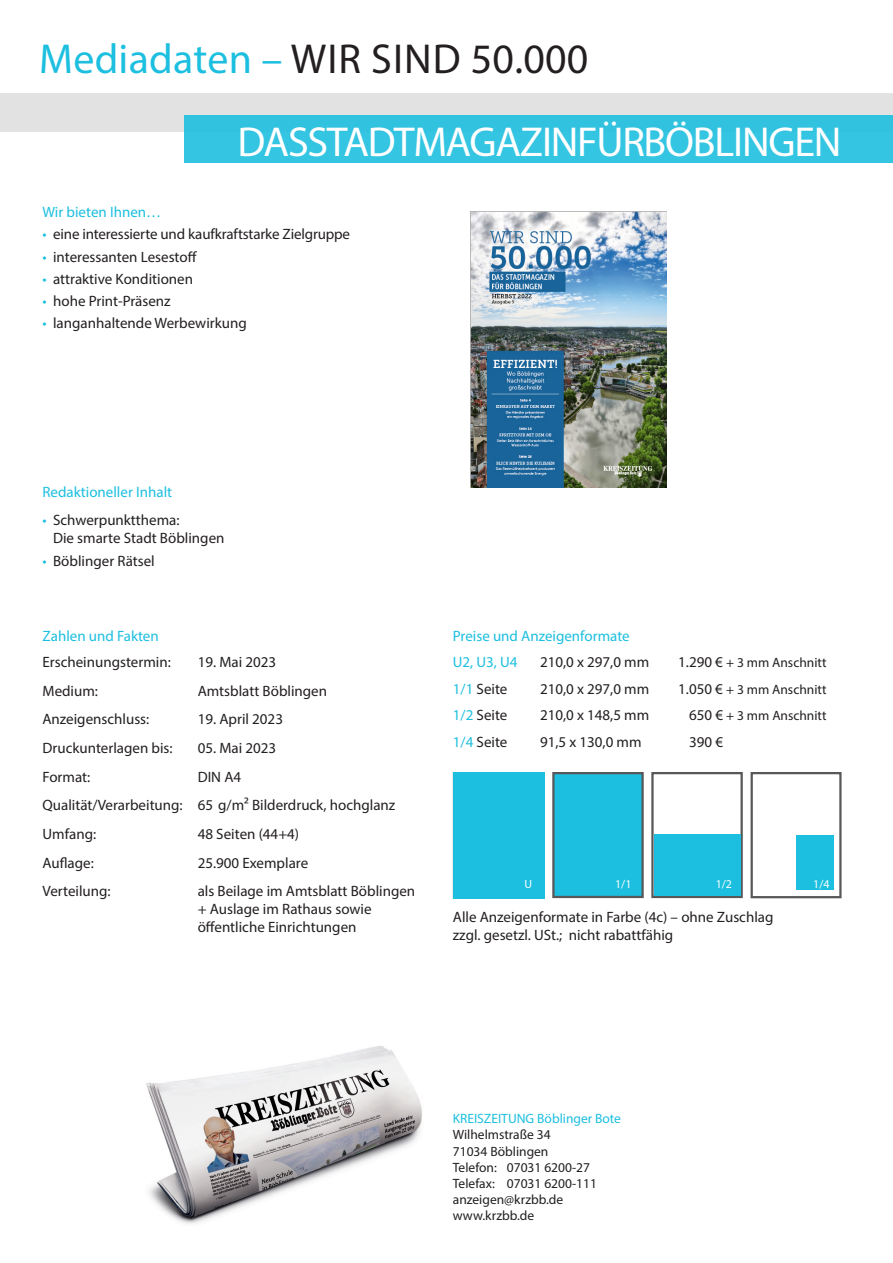
<style>
.page{position:relative;width:893px;height:1263px;background:#fff}
.page>*{position:absolute;margin:0;border:0;box-sizing:border-box;transform-origin:0 0}
.t1{font:42px "Myriad Pro";letter-spacing:-.03em;color:#fff}
.t2{font:42px "Myriad Pro";letter-spacing:.005em;color:#231f20}
.t3{font:15px/18px "Myriad Pro";color:#231f20}
.t4{font:15px "Myriad Pro";color:#1cbfdf}
.t5{font:13.5px/16.2px "Myriad Pro";color:#231f20}
.t6{font:13.5px "Myriad Pro";color:#1cbfdf}
.t7{font:11.85px "Myriad Pro";color:#fff}
.s1{color:#1cbfdf}
.s2{font-size:15px}
</style>
<div class="page">
<img style="left:146px;top:1046px;width:276px;height:178px">
<div style="left:0;top:93px;width:893px;height:39px;background:#e2e2e2"></div>
<div style="left:453px;top:772px;width:92px;height:126px;background:#1cbfdf"></div>
<div style="left:552px;top:772px;width:92px;height:126px;background:#1cbfdf;border:2px solid #57585a"></div>
<div style="left:651px;top:772px;width:92px;height:126px;border:2px solid #57585a"></div>
<div style="left:654px;top:834px;width:86px;height:62px;background:#1cbfdf"></div>
<div style="left:751px;top:772px;width:90px;height:126px;border:2px solid #57585a"></div>
<div style="left:796px;top:835px;width:37px;height:54px;background:#1cbfdf"></div>
<div style="left:184px;top:115px;width:709px;height:48px;background:#33c5e2"></div>
<img style="left:471px;top:212px;width:195px;height:276px">
<p class="t2" style="left:39px;top:33px;width:551px"><span class="s1">Mediadaten –</span> WIR SIND 50.000</p>
<p class="t1" style="left:237px;top:116px;width:606px">DAS STADTMAGAZIN FÜR BÖBLINGEN</p>
<p class="t4" style="left:43px;top:203px;width:120px">Wir bieten Ihnen…</p>
<p class="t3" style="left:43px;top:225px;width:309px"><span class="s1">•</span> eine interessierte und kaufkraftstarke Zielgruppe</p>
<p class="t3" style="left:43px;top:247px;width:156px"><span class="s1">•</span> interessanten Lesestoff</p>
<p class="t3" style="left:43px;top:270px;width:152px"><span class="s1">•</span> attraktive Konditionen</p>
<p class="t3" style="left:43px;top:292px;width:130px"><span class="s1">•</span> hohe Print-Präsenz</p>
<p class="t3" style="left:43px;top:314px;width:206px"><span class="s1">•</span> langanhaltende Werbewirkung</p>
<p class="t4" style="left:43px;top:482px;width:131px">Redaktioneller Inhalt</p>
<p class="t3" style="left:53px;top:511px;width:173px;text-indent:-11px"><span class="s1">•</span> Schwerpunktthema:<br>Die smarte Stadt Böblingen</p>
<p class="t3" style="left:43px;top:551px;width:114px"><span class="s1">•</span> Böblinger Rätsel</p>
<p class="t4" style="left:43px;top:626px;width:118px">Zahlen und Fakten</p>
<p class="t3" style="left:43px;top:653px;width:130px">Erscheinungstermin:</p>
<p class="t3" style="left:198px;top:653px;width:80px">19. Mai 2023</p>
<p class="t3" style="left:43px;top:681px;width:57px">Medium:</p>
<p class="t3" style="left:198px;top:681px;width:131px">Amtsblatt Böblingen</p>
<p class="t3" style="left:43px;top:710px;width:108px">Anzeigenschluss:</p>
<p class="t3" style="left:198px;top:710px;width:87px">19. April 2023</p>
<p class="t3" style="left:43px;top:739px;width:132px">Druckunterlagen bis:</p>
<p class="t3" style="left:198px;top:739px;width:80px">05. Mai 2023</p>
<p class="t3" style="left:43px;top:767px;width:49px">Format:</p>
<p class="t3" style="left:198px;top:767px;width:45px">DIN A4</p>
<p class="t3" style="left:43px;top:796px;width:354px">Qualität/Verarbeitung: 65 g/m² Bilderdruck, hochglanz</p>
<p class="t3" style="left:43px;top:825px;width:55px">Umfang:</p>
<p class="t3" style="left:198px;top:825px;width:103px">48 Seiten (44+4)</p>
<p class="t3" style="left:43px;top:853px;width:53px">Auflage:</p>
<p class="t3" style="left:198px;top:853px;width:112px">25.900 Exemplare</p>
<p class="t3" style="left:43px;top:882px;width:70px">Verteilung:</p>
<p class="t3" style="left:198px;top:882px;width:219px">als Beilage im Amtsblatt Böblingen + Auslage im Rathaus sowie öffentliche Einrichtungen</p>
<p class="t4" style="left:453px;top:626px;width:178px">Preise und Anzeigenformate</p>
<p class="t4" style="left:453px;top:653px;width:66px">U2, U3, U4</p>
<p class="t3" style="left:540px;top:653px;width:111px">210,0 x 297,0 mm</p>
<p class="t5" style="left:678px;top:654px;width:150px"><span class="s2">1.290 €</span> + 3 mm Anschnitt</p>
<p class="t3" style="left:453px;top:679px;width:56px"><span class="s1">1/1</span> Seite</p>
<p class="t3" style="left:540px;top:679px;width:111px">210,0 x 297,0 mm</p>
<p class="t5" style="left:678px;top:681px;width:150px"><span class="s2">1.050 €</span> + 3 mm Anschnitt</p>
<p class="t3" style="left:453px;top:706px;width:56px"><span class="s1">1/2</span> Seite</p>
<p class="t3" style="left:540px;top:706px;width:111px">210,0 x 148,5 mm</p>
<p class="t5" style="left:689px;top:707px;width:139px"><span class="s2">650 €</span> + 3 mm Anschnitt</p>
<p class="t3" style="left:453px;top:732px;width:56px"><span class="s1">1/4</span> Seite</p>
<p class="t3" style="left:540px;top:732px;width:103px">91,5 x 130,0 mm</p>
<p class="t3" style="left:689px;top:732px;width:35px">390 €</p>
<p class="t7" style="left:525px;top:876px;width:9px">U</p>
<p class="t7" style="left:615px;top:876px;width:18px">1/1</p>
<p class="t7" style="left:716px;top:876px;width:18px">1/2</p>
<p class="t7" style="left:813px;top:876px;width:18px">1/4</p>
<p class="t3" style="left:453px;top:908px;width:322px">Alle Anzeigenformate in Farbe (4c) – ohne Zuschlag zzgl. gesetzl. USt.; nicht rabattfähig</p>
<p class="t6" style="left:453px;top:1110px;width:170px">KREISZEITUNG Böblinger Bote</p>
<p class="t5" style="left:453px;top:1126px;width:146px">Wilhelmstraße 34<br>71034 Böblingen<br>Telefon: 07031 6200-27<br>Telefax: 07031 6200-111 anzeigen@krzbb.de</p>
<p class="t5" style="left:453px;top:1207px;width:83px">www.krzbb.de</p>
</div>
